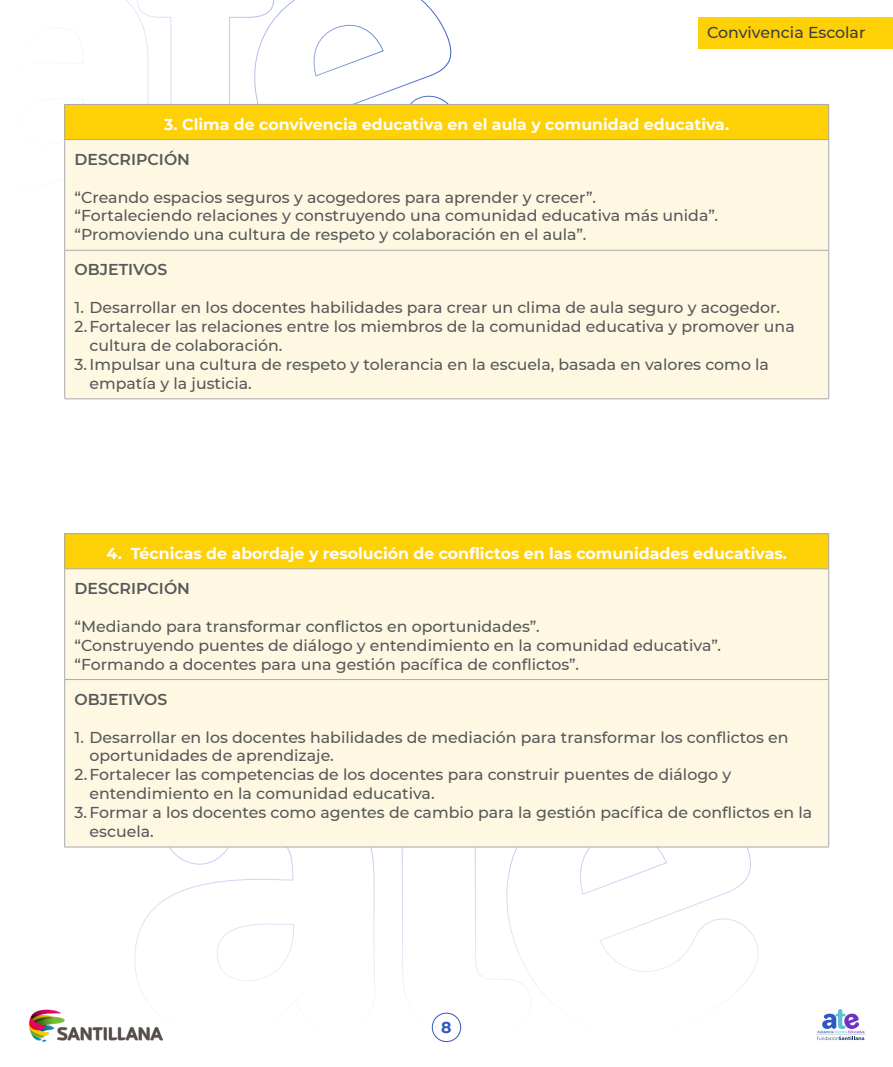
<style>
.page{position:relative;width:893px;height:1067px;background:#fff}
.page>*{position:absolute;margin:0;border:0;box-sizing:border-box;transform-origin:0 0}
.t1{font:500 15.75px/18.9px "Montserrat";color:#57585a}
.t2{font:700 15.75px "Montserrat";color:#fff}
.t3{font:600 15.75px "Montserrat";color:#57585a}
.t4{font:500 15.75px "Montserrat";color:#3e3e3f}
.t5{font:700 15.75px "Montserrat";color:#3057c2}
</style>
<div class="page">
<svg style="left:134px;top:847px;width:226px;height:154px"></svg>
<svg style="left:531px;top:847px;width:230px;height:153px"></svg>
<svg style="left:360px;top:847px;width:171px;height:191px"></svg>
<svg style="left:274px;top:0;width:178px;height:104px"></svg>
<svg style="left:74px;top:0;width:200px;height:104px"></svg>
<div style="left:698px;top:17px;width:195px;height:32px;background:#fed006"></div>
<svg style="left:816px;top:1009px;width:49px;height:31px"></svg>
<img style="left:30px;top:1009px;width:133px;height:33px">
<div style="left:432px;top:1012px;width:29px;height:30px;border:1px solid #3057c2;border-radius:50%"></div>
<div style="left:65px;top:533px;width:764px;height:36px;background:#fed006"></div>
<div style="left:65px;top:569px;width:763px;height:277px;background:#fef8e3"></div>
<hr style="left:64px;top:533px;width:765px;height:1px;background:#a8a9ad">
<hr style="left:64px;top:534px;width:1px;height:34px;background:#a8a9ad">
<hr style="left:828px;top:534px;width:1px;height:34px;background:#a8a9ad">
<hr style="left:64px;top:568px;width:765px;height:1px;background:#a8a9ad">
<hr style="left:64px;top:569px;width:1px;height:110px;background:#a8a9ad">
<hr style="left:828px;top:569px;width:1px;height:110px;background:#a8a9ad">
<hr style="left:64px;top:679px;width:765px;height:1px;background:#a8a9ad">
<hr style="left:64px;top:679px;width:1px;height:167px;background:#a8a9ad">
<hr style="left:828px;top:679px;width:1px;height:167px;background:#a8a9ad">
<hr style="left:64px;top:846px;width:765px;height:1px;background:#a8a9ad">
<div style="left:65px;top:104px;width:764px;height:35px;background:#fed006"></div>
<div style="left:65px;top:140px;width:763px;height:258px;background:#fef8e3"></div>
<hr style="left:64px;top:104px;width:765px;height:1px;background:#a8a9ad">
<hr style="left:64px;top:105px;width:1px;height:34px;background:#a8a9ad">
<hr style="left:828px;top:105px;width:1px;height:34px;background:#a8a9ad">
<hr style="left:64px;top:139px;width:765px;height:1px;background:#a8a9ad">
<hr style="left:64px;top:140px;width:1px;height:110px;background:#a8a9ad">
<hr style="left:828px;top:140px;width:1px;height:110px;background:#a8a9ad">
<hr style="left:64px;top:250px;width:765px;height:1px;background:#a8a9ad">
<hr style="left:64px;top:250px;width:1px;height:148px;background:#a8a9ad">
<hr style="left:828px;top:250px;width:1px;height:148px;background:#a8a9ad">
<hr style="left:64px;top:398px;width:765px;height:1px;background:#a8a9ad">
<p class="t4" style="left:707px;top:21px;width:160px">Convivencia Escolar</p>
<p class="t2" style="left:164px;top:113px;width:566px">3. Clima de convivencia educativa en el aula y comunidad educativa.</p>
<p class="t3" style="left:75px;top:148px;width:117px">DESCRIPCIÓN</p>
<p class="t1" style="left:75px;top:187px;width:645px">“Creando espacios seguros y acogedores para aprender y crecer”.<br>“Fortaleciendo relaciones y construyendo una comunidad educativa más unida”. “Promoviendo una cultura de respeto y colaboración en el aula”.</p>
<p class="t3" style="left:75px;top:259px;width:94px">OBJETIVOS</p>
<p class="t1" style="left:75px;top:297px;width:707px">1. Desarrollar en los docentes habilidades para crear un clima de aula seguro y acogedor.</p>
<p class="t1" style="left:90px;top:316px;width:707px;text-indent:-15px">2.Fortalecer las relaciones entre los miembros de la comunidad educativa y promover una cultura de colaboración.</p>
<p class="t1" style="left:90px;top:354px;width:681px;text-indent:-15px">3. Impulsar una cultura de respeto y tolerancia en la escuela, basada en valores como la empatía y la justicia.</p>
<p class="t2" style="left:107px;top:542px;width:682px">4. Técnicas de abordaje y resolución de conflictos en las comunidades educativas.</p>
<p class="t3" style="left:75px;top:577px;width:117px">DESCRIPCIÓN</p>
<p class="t1" style="left:75px;top:616px;width:648px">“Mediando para transformar conflictos en oportunidades”.<br>“Construyendo puentes de diálogo y entendimiento en la comunidad educativa”. “Formando a docentes para una gestión pacífica de conflictos”.</p>
<p class="t3" style="left:75px;top:688px;width:94px">OBJETIVOS</p>
<p class="t1" style="left:90px;top:727px;width:701px;text-indent:-15px">1. Desarrollar en los docentes habilidades de mediación para transformar los conflictos en oportunidades de aprendizaje.</p>
<p class="t1" style="left:90px;top:764px;width:643px;text-indent:-15px">2.Fortalecer las competencias de los docentes para construir puentes de diálogo y entendimiento en la comunidad educativa.</p>
<p class="t1" style="left:90px;top:802px;width:724px;text-indent:-15px">3. Formar a los docentes como agentes de cambio para la gestión pacífica de conflictos en la escuela.</p>
<p class="t5" style="left:441px;top:1015px;width:12px">8</p>
</div>
